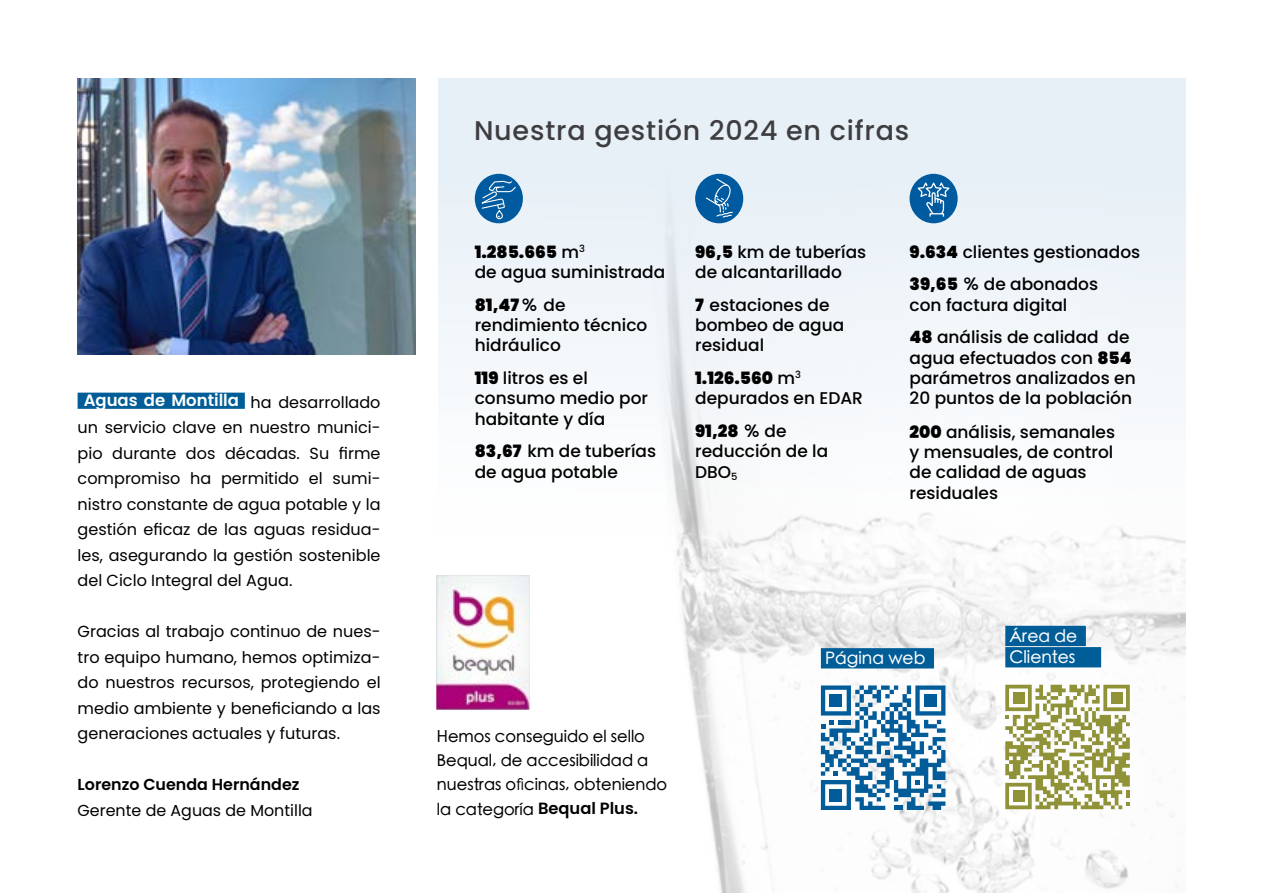
<style>
.page{position:relative;width:1263px;height:893px;background:#fff}
.page>*{position:absolute;margin:0;border:0;box-sizing:border-box;transform-origin:0 0}
.t1{font:500 27px "Poppins";letter-spacing:.03em;color:#3e3d40}
.t2{font:500 17.1px "ST Heiti TC";color:#fff}
.t3{font:500 16.95px/20.4px "Poppins";color:#000}
.t4{font:600 16.5px "Poppins";color:#fff}
.t5{font:500 16.2px/24.3px "ST Heiti TC";color:#000}
.t6{font:16.05px/25.5px "Poppins";color:#000;text-align:justify}
.t7{font:15.9px "Poppins";color:#000}
.t8{font:600 15.9px "Poppins";color:#000}
.s1{font-weight:900}
.s2{font-family:"Berlin";font-weight:400}
.s3{font-family:"Poppins";font-weight:600}
</style>
<div class="page">
<img style="left:676px;top:537px;width:509px;height:356px">
<div style="left:438px;top:79px;width:747px;height:458px;background:linear-gradient(to bottom,#e4eef6,#fcfcfc)"></div>
<div style="left:475px;top:174px;width:48px;height:49px;background:#005a9f;border-radius:50%"></div>
<svg style="left:475px;top:180px;width:42px;height:40px"></svg>
<div style="left:695px;top:174px;width:48px;height:49px;background:#005a9f;border-radius:50%"></div>
<svg style="left:704px;top:177px;width:30px;height:41px"></svg>
<div style="left:909px;top:174px;width:49px;height:49px;background:#005a9f;border-radius:50%"></div>
<svg style="left:917px;top:182px;width:32px;height:35px"></svg>
<img style="left:78px;top:79px;width:337px;height:275px">
<div style="left:78px;top:393px;width:167px;height:16px;background:#005d97"></div>
<img style="left:437px;top:576px;width:93px;height:133px">
<svg style="left:821px;top:685px;width:124px;height:125px"></svg>
<div style="left:829px;top:694px;width:13px;height:13px;background:#025c9a"></div>
<div style="left:924px;top:694px;width:13px;height:13px;background:#025c9a"></div>
<div style="left:829px;top:789px;width:13px;height:12px;background:#025c9a"></div>
<svg style="left:1005px;top:685px;width:125px;height:124px"></svg>
<div style="left:1013px;top:692px;width:11px;height:12px;background:#909237"></div>
<div style="left:1111px;top:692px;width:11px;height:12px;background:#909237"></div>
<div style="left:1013px;top:790px;width:11px;height:12px;background:#909237"></div>
<div style="left:821px;top:648px;width:113px;height:20px;background:#005d97"></div>
<div style="left:1005px;top:647px;width:96px;height:20px;background:#005d97"></div>
<div style="left:1005px;top:626px;width:81px;height:20px;background:#005d97"></div>
<p class="t4" style="left:84px;top:391px;width:298px">Aguas de Montilla <sub>ha</sub> <sub>desarrollado</sub></p>
<p class="t6" style="left:78px;top:415px;width:304px">un servicio clave en nuestro munici&shy;pio durante dos décadas. Su firme compromiso ha permitido el sumi&shy;nistro constante de agua potable y la gestión eficaz de las aguas residua&shy;les, asegurando la gestión sostenible del Ciclo Integral del Agua.</p>
<p class="t6" style="left:78px;top:619px;width:304px">Gracias al trabajo continuo de nues&shy;tro equipo humano, hemos optimiza&shy;do nuestros recursos, protegiendo el medio ambiente y beneficiando a las generaciones actuales y futuras.</p>
<p class="t8" style="left:78px;top:775px;width:223px">Lorenzo Cuenda Hernández</p>
<p class="t7" style="left:78px;top:801px;width:237px">Gerente de Aguas de Montilla</p>
<h1 class="t1" style="left:474px;top:115px;width:437px">Nuestra gestión 2024 en cifras</h1>
<p class="t3" style="left:475px;top:241px;width:192px"><span class="s1">1.285.665</span> m<sup>3<br></sup>de agua suministrada</p>
<p class="t3" style="left:475px;top:294px;width:174px"><span class="s1">81,47</span> <span class="s2">%</span> de rendimiento técnico hidráulico</p>
<p class="t3" style="left:475px;top:368px;width:175px"><span class="s1">119</span> litros es el consumo medio por habitante y día</p>
<p class="t3" style="left:475px;top:441px;width:183px"><span class="s1">83,67</span> km de tuberías de agua potable</p>
<p class="t3" style="left:695px;top:241px;width:173px"><span class="s1">96,5</span> km de tuberías de alcantarillado</p>
<p class="t3" style="left:695px;top:294px;width:151px"><span class="s1">7</span> estaciones de bombeo de agua residual</p>
<p class="t3" style="left:695px;top:368px;width:169px"><span class="s1">1.126.560</span> m<sup>3 </sup>depurados en EDAR</p>
<p class="t3" style="left:695px;top:421px;width:135px"><span class="s1">91,28</span> <span class="s2">%</span> de reducción de la<br>DBO<sub>5</sub></p>
<p class="t3" style="left:909px;top:235px;width:232px;line-height:32.7px"><span class="s1">9.634</span> clientes gestionados<br><span class="s1">39,65</span> <span class="s2">%</span> de abonados</p>
<p class="t3" style="left:909px;top:288px;width:221px;line-height:32.7px">con factura digital<br><span class="s1">48</span> análisis de calidad de</p>
<p class="t3" style="left:909px;top:347px;width:228px">agua efectuados con <span class="s1">854 </span>parámetros analizados en<br>20 puntos de la población</p>
<p class="t3" style="left:909px;top:422px;width:207px"><span class="s1">200</span> análisis, semanales y mensuales, de control de calidad de aguas residuales</p>
<p class="t5" style="left:437px;top:725px;width:232px">Hemos conseguido el sello<br>Bequal, de accesibilidad a nuestras oficinas, obteniendo la categoría <span class="s3">Bequal Plus.</span></p>
<p class="t2" style="left:1009px;top:627px;width:69px">Área de</p>
<p class="t2" style="left:825px;top:650px;width:102px">Página web</p>
<p class="t2" style="left:1009px;top:649px;width:67px">Clientes</p>
</div>
